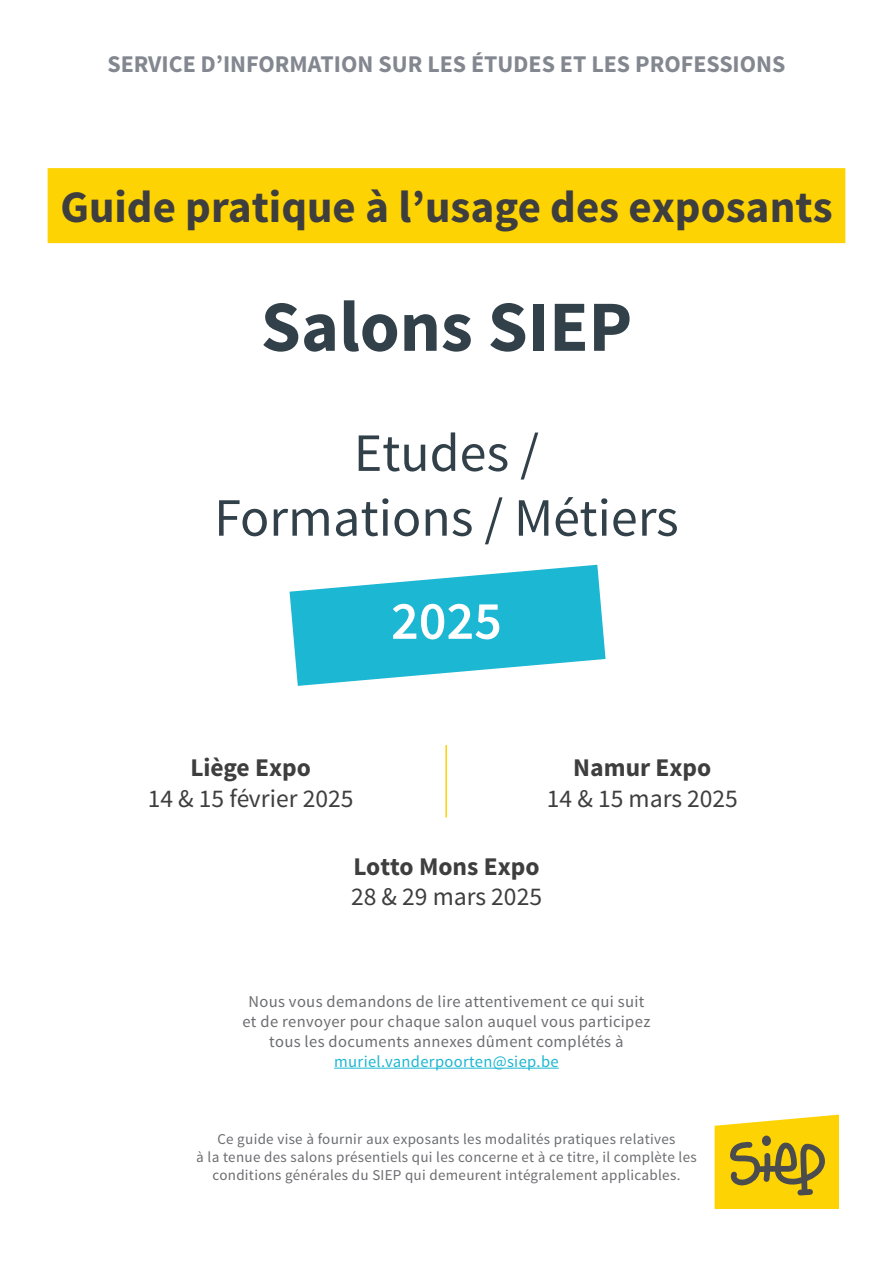
<style>
.page{position:relative;width:893px;height:1263px;background:#fff}
.page>*{position:absolute;margin:0;border:0;box-sizing:border-box;transform-origin:0 0}
.t1{font:700 72px "Source Sans Pro";color:#314049}
.t2{font:54px/64.8px "Source Sans Pro";color:#314049;text-align:center}
.t3{font:600 54px "Source Sans Pro";color:#fff}
.t4{font:700 45px "Source Sans Pro";color:#3e3e3f}
.t5{font:25.5px "Source Sans Pro";color:#3e3e3f}
.t6{font:700 25.5px "Source Sans Pro";color:#3e3e3f}
.t7{font:700 24px "Source Sans Pro";color:#83878f}
.t8{font:16.5px/19.8px "Source Sans Pro";letter-spacing:.02em;color:#6c6d70;text-align:center}
.t9{font:16.5px "Source Sans Pro";letter-spacing:.02em;color:#1cb7d2}
.t10{font:15px/18px "Source Sans Pro";letter-spacing:.02em;color:#6c6d70;text-align:center}
</style>
<div class="page">
<svg style="left:715px;top:1114px;width:124px;height:95px;background:#e0bf20"></svg>
<div style="left:762px;top:1135px;width:9px;height:11px;background:#4b4c4d;border-radius:50%"></div>
<svg style="left:290px;top:565px;width:316px;height:121px"></svg>
<div style="left:48px;top:168px;width:797px;height:75px;background:#fed304"></div>
<hr style="left:334px;top:1068px;width:225px;height:1px;background:#1cb7d2">
<hr style="left:445px;top:745px;width:2px;height:72px;background:#fed304">
<h3 class="t7" style="left:107px;top:49px;width:679px">SERVICE D’INFORMATION SUR LES ÉTUDES ET LES PROFESSIONS</h3>
<h3 class="t4" style="left:60px;top:178px;width:774px">Guide pratique à l’usage des exposants</h3>
<h1 class="t1" style="left:261px;top:281px;width:373px">Salons SIEP</h1>
<h2 class="t2" style="left:214px;top:421px;width:466px">Etudes /<br>Formations / Métiers</h2>
<h2 class="t3" style="left:391px;top:587px;width:112px">2025</h2>
<h3 class="t6" style="left:190px;top:751px;width:122px">Liège Expo</h3>
<h3 class="t5" style="left:148px;top:782px;width:207px">14 &amp; 15 février 2025</h3>
<h3 class="t6" style="left:573px;top:751px;width:140px">Namur Expo</h3>
<h3 class="t5" style="left:547px;top:782px;width:192px">14 &amp; 15 mars 2025</h3>
<h3 class="t6" style="left:353px;top:850px;width:188px">Lotto Mons Expo</h3>
<h3 class="t5" style="left:351px;top:881px;width:192px">28 &amp; 29 mars 2025</h3>
<p class="t8" style="left:243px;top:992px;width:409px">Nous vous demandons de lire attentivement ce qui suit et de renvoyer pour chaque salon auquel vous participez tous les documents annexes dûment complétés à</p>
<p class="t9" style="left:334px;top:1051px;width:226px">muriel.vanderpoorten@siep.be</p>
<p class="t10" style="left:196px;top:1130px;width:502px">Ce guide vise à fournir aux exposants les modalités pratiques relatives<br>à la tenue des salons présentiels qui les concerne et à ce titre, il complète les conditions générales du SIEP qui demeurent intégralement applicables.</p>
</div>
